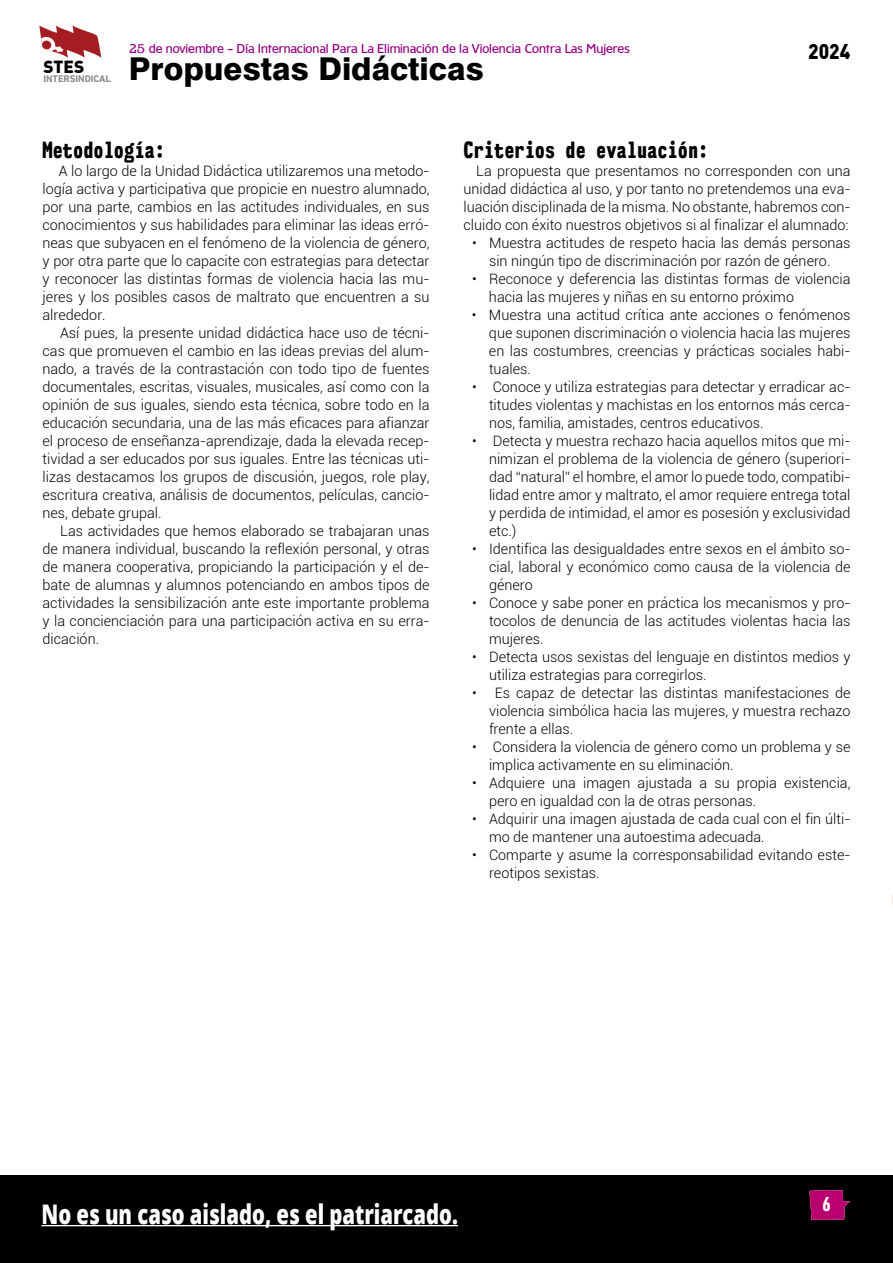
<style>
.page{position:relative;width:893px;height:1263px;background:#fff}
.page>*{position:absolute;margin:0;border:0;box-sizing:border-box;transform-origin:0 0}
.t1{font:800 31.5px "Swiss 721 BT";color:#000}
.t2{font:800 27px "Open Sans";color:#fff;scale:.75 1}
.t3{font:21px "NK57 Monospace Cd Eb";color:#000}
.t4{font:21px "DIN Black";color:#000;scale:.9 1}
.t5{font:20.4px "D DIN Condensed Bold";color:#fff}
.t6{font:17.1px "DIN Black";color:#000}
.t7{font:300 14.4px/18px "Roboto";color:#000;text-align:justify}
.t8{font:12.15px "TF Maltby Antique";color:#960084;scale:1.11 1}
.t9{font:700 9.75px "DIN Next LT Pro";color:#898a8c}
</style>
<div class="page">
<svg style="left:39px;top:26px;width:62px;height:32px"></svg>
<div style="left:0;top:1175px;width:893px;height:88px;background:#000"></div>
<svg style="left:809px;top:1190px;width:41px;height:30px"></svg>
<hr style="left:41px;top:1225px;width:417px;height:1px;background:#fff">
<svg style="left:892px;top:895px;width:1px;height:12px"></svg>
<p class="t6" style="left:43px;top:56px;width:42px">STES</p>
<p class="t9" style="left:43px;top:73px;width:69px">INTERSINDICAL</p>
<p class="t8" style="left:129px;top:42px;width:452px">25 de noviembre - Día Internacional Para La Eliminación de la Violencia Contra Las Mujeres</p>
<h1 class="t1" style="left:129px;top:49px;width:357px">Propuestas Didácticas</h1>
<h3 class="t4" style="left:808px;top:37px;width:48px">2024</h3>
<h3 class="t3" style="left:43px;top:138px;width:124px">Metodología:</h3>
<p class="t7" style="left:43px;top:162px;width:388px;text-indent:16px">A lo largo de la Unidad Didáctica utilizaremos una metodo&shy;logía activa y participativa que propicie en nuestro alumnado, por una parte, cambios en las actitudes individuales, en sus conocimientos y sus habilidades para eliminar las ideas erró&shy;neas que subyacen en el fenómeno de la violencia de género, y por otra parte que lo capacite con estrategias para detectar y reconocer las distintas formas de violencia hacia las mu&shy;jeres y los posibles casos de maltrato que encuentren a su alrededor.</p>
<p class="t7" style="left:43px;top:324px;width:388px;text-indent:18px">Así pues, la presente unidad didáctica hace uso de técni&shy;cas que promueven el cambio en las ideas previas del alum&shy;nado, a través de la contrastación con todo tipo de fuentes documentales, escritas, visuales, musicales, así como con la opinión de sus iguales, siendo esta técnica, sobre todo en la educación secundaria, una de las más eficaces para afianzar el proceso de enseñanza-aprendizaje, dada la elevada recep&shy;tividad a ser educados por sus iguales. Entre las técnicas uti&shy;lizas destacamos los grupos de discusión, juegos, role play, escritura creativa, análisis de documentos, películas, cancio&shy;nes, debate grupal.</p>
<p class="t7" style="left:43px;top:522px;width:389px;text-indent:18px">Las actividades que hemos elaborado se trabajaran unas de manera individual, buscando la reflexión personal, y otras de manera cooperativa, propiciando la participación y el de&shy;bate de alumnas y alumnos potenciando en ambos tipos de actividades la sensibilización ante este importante problema y la concienciación para una participación activa en su erra&shy;dicación.</p>
<h3 class="t3" style="left:463px;top:138px;width:246px">Criterios de evaluación:</h3>
<p class="t7" style="left:463px;top:162px;width:388px;text-indent:13px">La propuesta que presentamos no corresponden con una unidad didáctica al uso, y por tanto no pretendemos una eva&shy;luación disciplinada de la misma. No obstante, habremos con&shy;cluido con éxito nuestros objetivos si al finalizar el alumnado:</p>
<p class="t7" style="left:472px;top:234px;width:380px;text-align:center">• Muestra actitudes de respeto hacia las demás personas sin ningún tipo de discriminación por razón de género.</p>
<p class="t7" style="left:489px;top:270px;width:363px;text-indent:-17px">• Reconoce y deferencia las distintas formas de violencia hacia las mujeres y niñas en su entorno próximo</p>
<p class="t7" style="left:489px;top:306px;width:363px;text-indent:-17px">• Muestra una actitud crítica ante acciones o fenómenos que suponen discriminación o violencia hacia las mujeres en las costumbres, creencias y prácticas sociales habi&shy;tuales.</p>
<p class="t7" style="left:489px;top:378px;width:363px;text-indent:-17px">• Conoce y utiliza estrategias para detectar y erradicar ac&shy;titudes violentas y machistas en los entornos más cerca&shy;nos, familia, amistades, centros educativos.</p>
<p class="t7" style="left:489px;top:432px;width:363px;text-indent:-17px">• Detecta y muestra rechazo hacia aquellos mitos que mi&shy;nimizan el problema de la violencia de género (superiori&shy;dad “natural” el hombre, el amor lo puede todo, compatibi&shy;lidad entre amor y maltrato, el amor requiere entrega total y perdida de intimidad, el amor es posesión y exclusividad etc.)</p>
<p class="t7" style="left:489px;top:540px;width:363px;text-indent:-17px">• Identifica las desigualdades entre sexos en el ámbito so&shy;cial, laboral y económico como causa de la violencia de género</p>
<p class="t7" style="left:489px;top:594px;width:363px;text-indent:-17px">• Conoce y sabe poner en práctica los mecanismos y pro&shy;tocolos de denuncia de las actitudes violentas hacia las mujeres.</p>
<p class="t7" style="left:489px;top:648px;width:363px;text-indent:-17px">• Detecta usos sexistas del lenguaje en distintos medios y utiliza estrategias para corregirlos.</p>
<p class="t7" style="left:489px;top:684px;width:363px;text-indent:-17px">• Es capaz de detectar las distintas manifestaciones de violencia simbólica hacia las mujeres, y muestra rechazo frente a ellas.</p>
<p class="t7" style="left:489px;top:738px;width:363px;text-indent:-17px">• Considera la violencia de género como un problema y se implica activamente en su eliminación.</p>
<p class="t7" style="left:489px;top:774px;width:363px;text-indent:-17px">• Adquiere una imagen ajustada a su propia existencia, pero en igualdad con la de otras personas.</p>
<p class="t7" style="left:489px;top:810px;width:363px;text-indent:-17px">• Adquirir una imagen ajustada de cada cual con el fin últi&shy;mo de mantener una autoestima adecuada.</p>
<p class="t7" style="left:489px;top:846px;width:363px;text-indent:-17px">• Comparte y asume la corresponsabilidad evitando este&shy;reotipos sexistas.</p>
<h2 class="t2" style="left:41px;top:1193px;width:557px">No es un caso aislado, es el patriarcado.</h2>
<h3 class="t5" style="left:822px;top:1193px;width:10px">6</h3>
</div>
